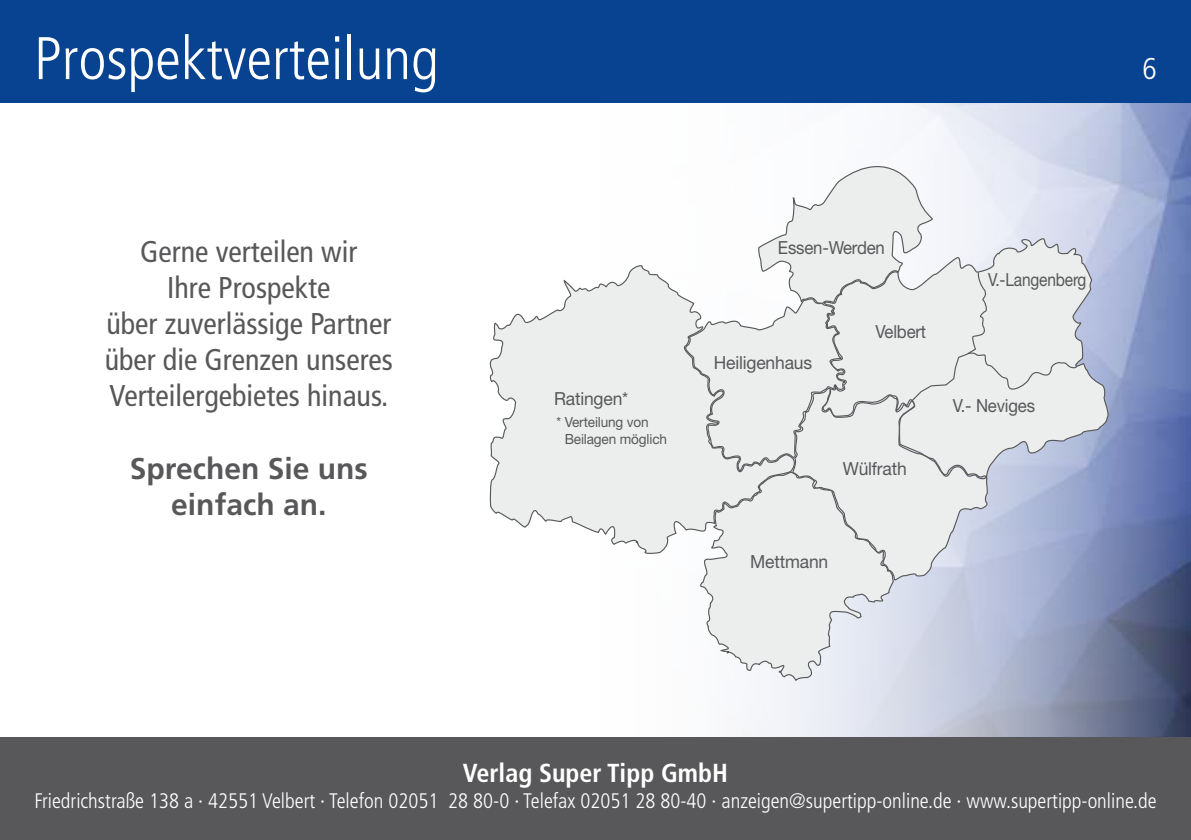
<style>
.page{position:relative;width:1191px;height:840px;background:#fff}
.page>*{position:absolute;margin:0;border:0;box-sizing:border-box;transform-origin:0 0}
.t1{font:300 condensed 60px "Frutiger LT Std";color:#fff}
.t2{font:condensed 30px/36px "Frutiger LT Std";color:#58585a;text-align:center}
.t3{font:700 30px/36px "Frutiger LT Std";color:#58585a;text-align:center}
.t4{font:300 condensed 30px "Frutiger LT Std";color:#fff}
.t5{font:700 condensed 26px "Frutiger LT Std";color:#fff}
.t6{font:300 condensed 21px "Frutiger LT Std";color:#fff}
.t7{font:18px "Helvetica Neue LT Std";letter-spacing:-.01em;color:#58585a}
.t8{font:18px "Helvetica Neue LT Std";letter-spacing:-.01em;color:#58585a;scale:.93 1}
.t9{font:18px "Helvetica Neue LT Std";letter-spacing:-.01em;color:#58585a;scale:.86 1}
.t10{font:14px/16.8px "Helvetica Neue LT Std";letter-spacing:-.01em;color:#58585a}
</style>
<div class="page">
<img style="left:536px;top:102px;width:655px;height:635px">
<div style="left:0;top:0;width:1191px;height:102px;background:#084392"></div>
<div style="left:0;top:737px;width:1191px;height:102px;background:#58585a"></div>
<svg style="left:699px;top:581px;width:195px;height:101px;background:#e7e9ec"></svg>
<svg style="left:489px;top:265px;width:195px;height:297px"></svg>
<svg style="left:1078px;top:238px;width:31px;height:239px;background:#bbc3da"></svg>
<svg style="left:684px;top:153px;width:394px;height:428px"></svg>
<h1 class="t1" style="left:34px;top:24px;width:406px">Prospektverteilung</h1>
<h2 class="t2" style="left:105px;top:234px;width:290px">Gerne verteilen wir<br>Ihre Prospekte<br>über zuverlässige Partner über die Grenzen unseres<br>Verteilergebietes hinaus.</h2>
<h2 class="t3" style="left:130px;top:450px;width:239px">Sprechen Sie uns einfach an.</h2>
<h2 class="t4" style="left:1142px;top:52px;width:16px">6</h2>
<p class="t7" style="left:554px;top:387px;width:76px">Ratingen*</p>
<p class="t10" style="left:565px;top:413px;width:104px;text-indent:-8px">* Verteilung von<br>Beilagen möglich</p>
<p class="t8" style="left:778px;top:236px;width:117px">Essen-Werden</p>
<p class="t7" style="left:714px;top:351px;width:100px">Heiligenhaus</p>
<p class="t8" style="left:875px;top:321px;width:56px">Velbert</p>
<p class="t7" style="left:843px;top:457px;width:65px">Wülfrath</p>
<p class="t9" style="left:988px;top:269px;width:116px">V.-Langenberg</p>
<p class="t8" style="left:952px;top:395px;width:90px">V.- Neviges</p>
<p class="t7" style="left:750px;top:550px;width:80px">Mettmann</p>
<p class="t5" style="left:463px;top:757px;width:266px">Verlag Super Tipp GmbH</p>
<p class="t6" style="left:34px;top:788px;width:1123px">Friedrichstraße 138 a · 42551 Velbert · Telefon 02051 28 80-0 · Telefax 02051 28 80-40 · anzeigen@supertipp-online.de · www.supertipp-online.de</p>
</div>
